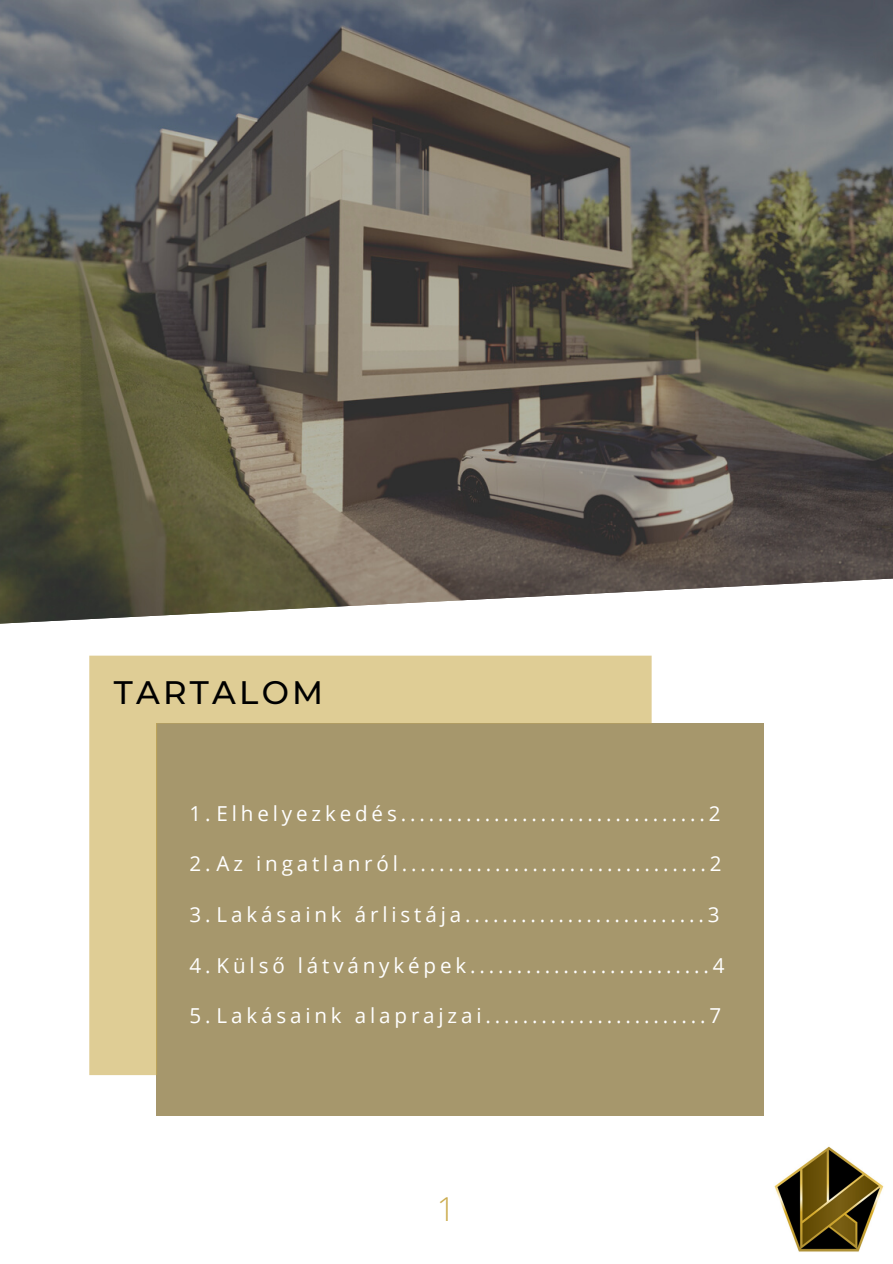
<style>
.page{position:relative;width:893px;height:1264px;background:#fff}
.page>*{position:absolute;margin:0;border:0;box-sizing:border-box;transform-origin:0 0}
.t1{font:300 33px "Open Sans";color:#cbac4f}
.t2{font:500 32.4px "Montserrat";letter-spacing:.1em;color:#000}
.t3{font:20.55px "Open Sans";letter-spacing:.185em;color:#fff}
</style>
<div class="page">
<img style="left:0;top:0;width:892px;height:572px">
<svg style="left:0;top:572px;width:892px;height:544px"></svg>
<div style="left:157px;top:723px;width:607px;height:392px;background:#a6976c"></div>
<img style="left:774px;top:1146px;width:110px;height:106px">
<svg style="left:89px;top:655px;width:562px;height:420px"></svg>
<h2 class="t2" style="left:114px;top:673px;width:211px">TARTALOM</h2>
<p class="t3" style="left:189px;top:798px;width:532px">1.Elhelyezkedés.................................2</p>
<p class="t3" style="left:189px;top:849px;width:533px">2.Az ingatlanról.................................2</p>
<p class="t3" style="left:189px;top:900px;width:531px">3.Lakásaink árlistája..........................3</p>
<p class="t3" style="left:189px;top:950px;width:536px">4.Külső látványképek..........................4</p>
<p class="t3" style="left:189px;top:1001px;width:533px">5.Lakásaink alaprajzai........................7</p>
<h1 class="t1" style="left:437px;top:1185px;width:20px">1</h1>
</div>
